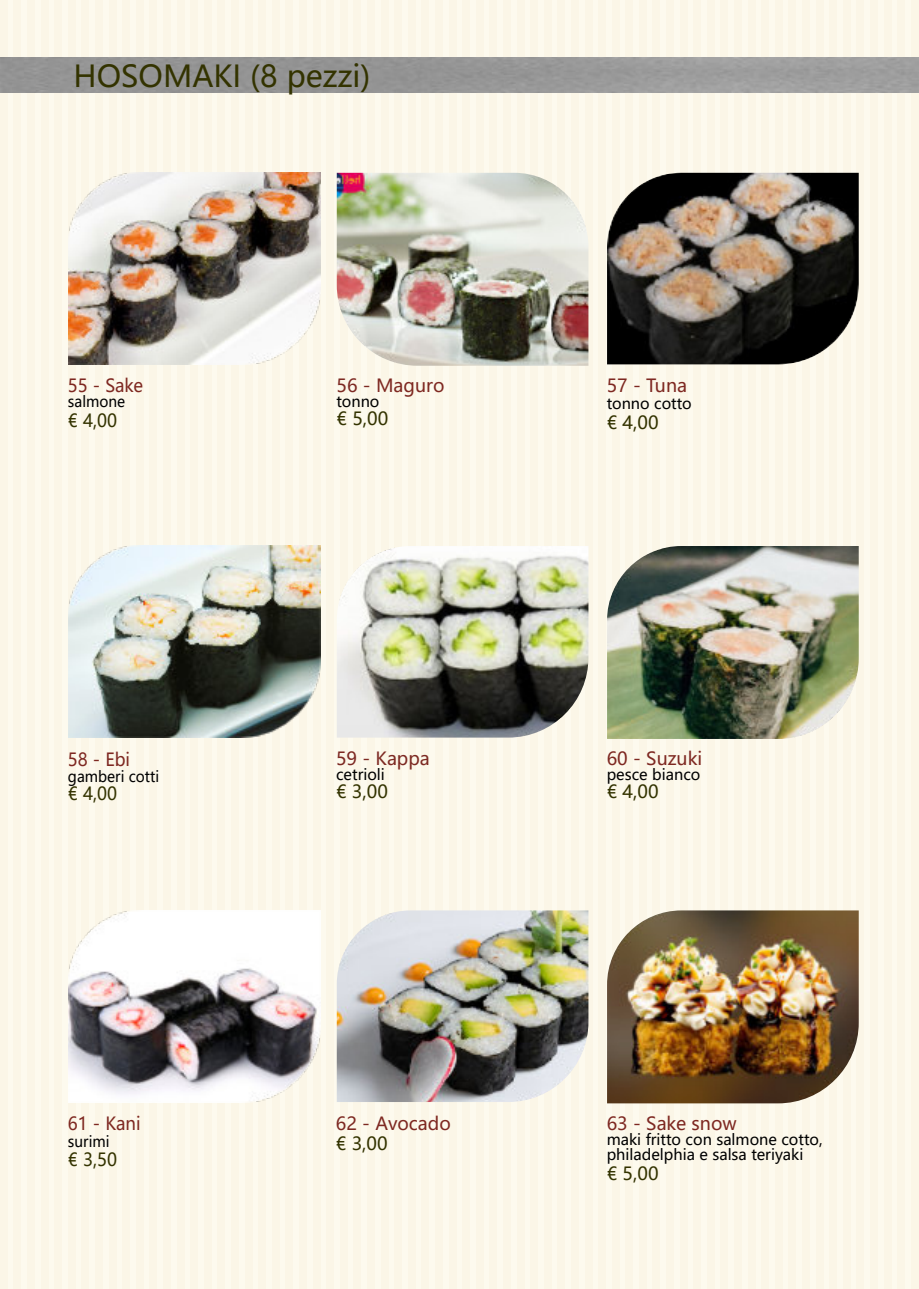
<style>
.page{position:relative;width:919px;height:1289px;background:#fff}
.page>*{position:absolute;margin:0;border:0;box-sizing:border-box;transform-origin:0 0}
.t1{font:30px "Microsoft Ya Hei UI";color:#330}
.t2{font:18px/19.8px "Microsoft Ya Hei UI";color:#7e2821}
.t3{font:18px "Microsoft Ya Hei UI";color:#330}
.t4{font:18px "Microsoft Ya Hei UI";color:#7e2821;scale:.95 1}
.t5{font:18px "Microsoft Ya Hei UI";color:#330;scale:.95 1}
.t6{font:18px "Microsoft Ya Hei UI";color:#7d2922}
.t7{font:15px/15px "Microsoft Ya Hei UI";color:#000}
.t8{font:15px "Microsoft Ya Hei UI";color:#000;scale:.95 1}
.s1{color:#7d2922}
.s2{color:#330}
</style>
<div class="page">
<div style="left:0;top:0;width:918px;height:1288px;background:#fdfaee"></div>
<div style="left:163px;top:0;width:8px;height:1288px;background:#fbf6e7"></div>
<div style="left:231px;top:0;width:8px;height:1288px;background:#fbf6e7"></div>
<div style="left:54px;top:0;width:8px;height:1288px;background:#fbf6e7"></div>
<div style="left:68px;top:0;width:8px;height:1288px;background:#fbf6e7"></div>
<div style="left:285px;top:0;width:8px;height:1288px;background:#fbf6e7"></div>
<div style="left:82px;top:0;width:7px;height:1288px;background:#fbf6e7"></div>
<div style="left:95px;top:0;width:8px;height:1288px;background:#fbf6e7"></div>
<div style="left:109px;top:0;width:8px;height:1288px;background:#fbf6e7"></div>
<div style="left:122px;top:0;width:8px;height:1288px;background:#fbf6e7"></div>
<div style="left:136px;top:0;width:8px;height:1288px;background:#fbf6e7"></div>
<div style="left:381px;top:0;width:7px;height:1288px;background:#fbf6e7"></div>
<div style="left:190px;top:0;width:8px;height:1288px;background:#fbf6e7"></div>
<div style="left:258px;top:0;width:8px;height:1288px;background:#fbf6e7"></div>
<div style="left:150px;top:0;width:7px;height:1288px;background:#fbf6e7"></div>
<div style="left:177px;top:0;width:7px;height:1288px;background:#fbf6e7"></div>
<div style="left:326px;top:0;width:8px;height:1288px;background:#fbf6e7"></div>
<div style="left:204px;top:0;width:8px;height:1288px;background:#fbf6e7"></div>
<div style="left:217px;top:0;width:8px;height:1288px;background:#fbf6e7"></div>
<div style="left:408px;top:0;width:8px;height:1288px;background:#fbf6e7"></div>
<div style="left:353px;top:0;width:8px;height:1288px;background:#fbf6e7"></div>
<div style="left:340px;top:0;width:8px;height:1288px;background:#fbf6e7"></div>
<div style="left:245px;top:0;width:7px;height:1288px;background:#fbf6e7"></div>
<div style="left:299px;top:0;width:8px;height:1288px;background:#fbf6e7"></div>
<div style="left:272px;top:0;width:8px;height:1288px;background:#fbf6e7"></div>
<div style="left:313px;top:0;width:7px;height:1288px;background:#fbf6e7"></div>
<div style="left:367px;top:0;width:8px;height:1288px;background:#fbf6e7"></div>
<div style="left:394px;top:0;width:8px;height:1288px;background:#fbf6e7"></div>
<div style="left:421px;top:0;width:8px;height:1288px;background:#fbf6e7"></div>
<div style="left:41px;top:0;width:8px;height:1288px;background:#fbf6e7"></div>
<div style="left:27px;top:0;width:8px;height:1288px;background:#fbf6e7"></div>
<div style="left:14px;top:0;width:7px;height:1288px;background:#fbf6e7"></div>
<div style="left:0;top:0;width:8px;height:1288px;background:#fbf6e7"></div>
<div style="left:598px;top:0;width:8px;height:1288px;background:#fbf6e7"></div>
<div style="left:666px;top:0;width:8px;height:1288px;background:#fbf6e7"></div>
<div style="left:489px;top:0;width:8px;height:1288px;background:#fbf6e7"></div>
<div style="left:503px;top:0;width:8px;height:1288px;background:#fbf6e7"></div>
<div style="left:720px;top:0;width:8px;height:1288px;background:#fbf6e7"></div>
<div style="left:516px;top:0;width:8px;height:1288px;background:#fbf6e7"></div>
<div style="left:530px;top:0;width:8px;height:1288px;background:#fbf6e7"></div>
<div style="left:544px;top:0;width:7px;height:1288px;background:#fbf6e7"></div>
<div style="left:557px;top:0;width:8px;height:1288px;background:#fbf6e7"></div>
<div style="left:571px;top:0;width:8px;height:1288px;background:#fbf6e7"></div>
<div style="left:625px;top:0;width:8px;height:1288px;background:#fbf6e7"></div>
<div style="left:693px;top:0;width:8px;height:1288px;background:#fbf6e7"></div>
<div style="left:584px;top:0;width:8px;height:1288px;background:#fbf6e7"></div>
<div style="left:612px;top:0;width:7px;height:1288px;background:#fbf6e7"></div>
<div style="left:761px;top:0;width:8px;height:1288px;background:#fbf6e7"></div>
<div style="left:639px;top:0;width:8px;height:1288px;background:#fbf6e7"></div>
<div style="left:652px;top:0;width:8px;height:1288px;background:#fbf6e7"></div>
<div style="left:680px;top:0;width:7px;height:1288px;background:#fbf6e7"></div>
<div style="left:734px;top:0;width:8px;height:1288px;background:#fbf6e7"></div>
<div style="left:707px;top:0;width:8px;height:1288px;background:#fbf6e7"></div>
<div style="left:748px;top:0;width:7px;height:1288px;background:#fbf6e7"></div>
<div style="left:476px;top:0;width:7px;height:1288px;background:#fbf6e7"></div>
<div style="left:462px;top:0;width:8px;height:1288px;background:#fbf6e7"></div>
<div style="left:449px;top:0;width:7px;height:1288px;background:#fbf6e7"></div>
<div style="left:435px;top:0;width:8px;height:1288px;background:#fbf6e7"></div>
<div style="left:816px;top:0;width:7px;height:1288px;background:#fbf6e7"></div>
<div style="left:843px;top:0;width:7px;height:1288px;background:#fbf6e7"></div>
<div style="left:788px;top:0;width:8px;height:1288px;background:#fbf6e7"></div>
<div style="left:775px;top:0;width:8px;height:1288px;background:#fbf6e7"></div>
<div style="left:802px;top:0;width:8px;height:1288px;background:#fbf6e7"></div>
<div style="left:829px;top:0;width:8px;height:1288px;background:#fbf6e7"></div>
<div style="left:856px;top:0;width:8px;height:1288px;background:#fbf6e7"></div>
<div style="left:911px;top:0;width:7px;height:1288px;background:#fbf6e7"></div>
<div style="left:883px;top:0;width:8px;height:1288px;background:#fbf6e7"></div>
<div style="left:870px;top:0;width:8px;height:1288px;background:#fbf6e7"></div>
<div style="left:897px;top:0;width:8px;height:1288px;background:#fbf6e7"></div>
<img style="left:607px;top:173px;width:251px;height:191px">
<img style="left:69px;top:173px;width:252px;height:191px">
<img style="left:337px;top:173px;width:251px;height:193px">
<img style="left:337px;top:546px;width:251px;height:191px">
<img style="left:69px;top:546px;width:252px;height:191px">
<img style="left:607px;top:546px;width:251px;height:193px">
<img style="left:337px;top:910px;width:251px;height:192px">
<img style="left:69px;top:910px;width:252px;height:192px">
<img style="left:607px;top:910px;width:251px;height:193px">
<h1 class="t1" style="left:74px;top:62px;width:298px">HOSOMAKI (8 pezzi)</h1>
<p class="t4" style="left:68px;top:378px;width:81px">55 - Sake</p>
<p class="t8" style="left:68px;top:395px;width:62px">salmone</p>
<p class="t5" style="left:68px;top:412px;width:53px">€ 4,00</p>
<p class="t4" style="left:68px;top:751px;width:67px">58 - Ebi</p>
<p class="t8" style="left:68px;top:770px;width:97px">gamberi cotti</p>
<p class="t5" style="left:68px;top:785px;width:53px">€ 4,00</p>
<p class="t2" style="left:336px;top:377px;width:110px"><span class="s1">56 -</span> Maguro</p>
<p class="t7" style="left:336px;top:395px;width:45px">tonno</p>
<p class="t3" style="left:336px;top:410px;width:53px">€ 5,00</p>
<p class="t6" style="left:336px;top:750px;width:95px">59 - Kappa</p>
<p class="t7" style="left:336px;top:768px;width:50px">cetrioli</p>
<p class="t3" style="left:336px;top:783px;width:53px">€ 3,00</p>
<p class="t2" style="left:607px;top:377px;width:82px">57 - Tuna</p>
<p class="t7" style="left:607px;top:397px;width:87px">tonno cotto</p>
<p class="t3" style="left:607px;top:414px;width:53px">€ 4,00</p>
<p class="t2" style="left:607px;top:750px;width:97px">60 - Suzuki</p>
<p class="t7" style="left:607px;top:768px;width:95px">pesce bianco</p>
<p class="t3" style="left:607px;top:783px;width:53px">€ 4,00</p>
<p class="t4" style="left:68px;top:1115px;width:78px">61 - Kani</p>
<p class="t8" style="left:68px;top:1134px;width:45px">surimi</p>
<p class="t5" style="left:68px;top:1151px;width:53px">€ 3,50</p>
<p class="t2" style="left:336px;top:1114px;width:117px"><span class="s1">62 -</span> Avocado <span class="s2">€ 3,00</span></p>
<p class="t2" style="left:607px;top:1114px;width:131px">63 - Sake snow</p>
<p class="t7" style="left:607px;top:1133px;width:217px">maki fritto con salmone cotto, philadelphia e salsa teriyaki</p>
<p class="t3" style="left:607px;top:1165px;width:53px">€ 5,00</p>
</div>
